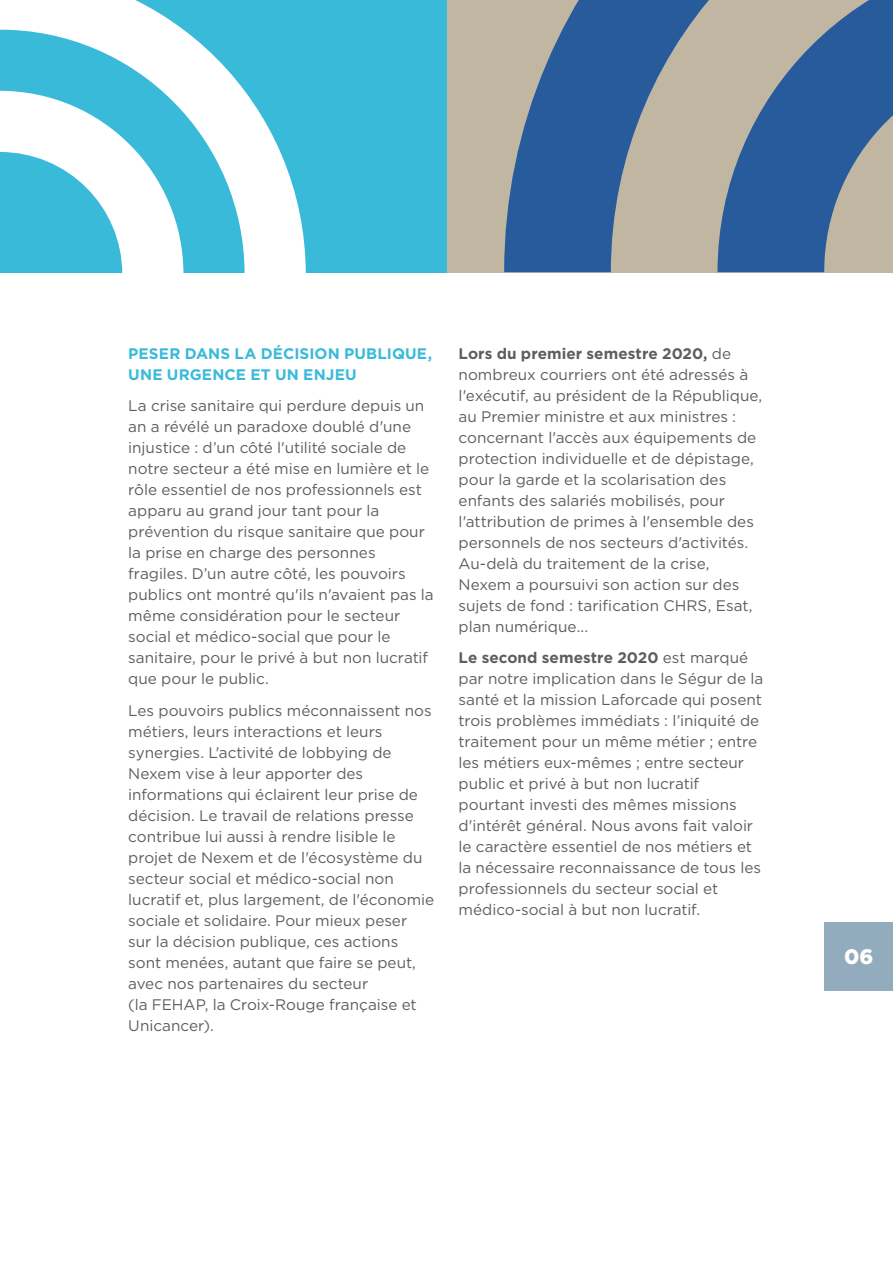
<style>
.page{position:relative;width:893px;height:1263px;background:#fff}
.page>*{position:absolute;margin:0;border:0;box-sizing:border-box;transform-origin:0 0}
.t1{font:900 21px "Gotham";color:#fff}
.t2{font:15.3px/21px "Gotham";color:#5f5e5e}
.t3{font:700 15.3px/21px "Gotham";letter-spacing:.01em;color:#3abad9}
.s1{font-weight:700}
</style>
<div class="page">
<div style="left:0;top:0;width:893px;height:272px;background:#c1b6a2"></div>
<div style="left:0;top:0;width:446px;height:272px;background:#3abad9"></div>
<svg style="left:504px;top:0;width:205px;height:272px;fill:#275b9b"></svg>
<svg style="left:717px;top:0;width:176px;height:272px;fill:#275b9b"></svg>
<svg style="left:0;top:0;width:306px;height:273px"></svg>
<svg style="left:0;top:91px;width:183px;height:182px"></svg>
<div style="left:824px;top:922px;width:69px;height:69px;background:#92acbe"></div>
<p class="t3" style="left:128px;top:342px;width:305px">PESER DANS LA DÉCISION PUBLIQUE,<br>UNE URGENCE ET UN ENJEU</p>
<p class="t2" style="left:128px;top:395px;width:307px">La crise sanitaire qui perdure depuis un an a révélé un paradoxe doublé d'une injustice : d’un côté l'utilité sociale de notre secteur a été mise en lumière et le rôle essentiel de nos professionnels est apparu au grand jour tant pour la prévention du risque sanitaire que pour la prise en charge des personnes fragiles. D’un autre côté, les pouvoirs publics ont montré qu'ils n'avaient pas la même considération pour le secteur social et médico-social que pour le sanitaire, pour le privé à but non lucratif que pour le public.</p>
<p class="t2" style="left:128px;top:699px;width:308px">Les pouvoirs publics méconnaissent nos métiers, leurs interactions et leurs synergies. L'activité de lobbying de Nexem vise à leur apporter des informations qui éclairent leur prise de décision. Le travail de relations presse contribue lui aussi à rendre lisible le projet de Nexem et de l'écosystème du secteur social et médico-social non lucratif et, plus largement, de l'économie sociale et solidaire. Pour mieux peser<br>sur la décision publique, ces actions sont menées, autant que faire se peut, avec nos partenaires du secteur<br>(la FEHAP, la Croix-Rouge française et Unicancer).</p>
<p class="t2" style="left:459px;top:342px;width:305px"><span class="s1">Lors du premier semestre 2020,</span> de nombreux courriers ont été adressés à l'exécutif, au président de la République, au Premier ministre et aux ministres : concernant l'accès aux équipements de protection individuelle et de dépistage, pour la garde et la scolarisation des enfants des salariés mobilisés, pour l'attribution de primes à l'ensemble des personnels de nos secteurs d'activités.<br>Au-delà du traitement de la crise, Nexem a poursuivi son action sur des sujets de fond : tarification CHRS, Esat, plan numérique...</p>
<p class="t2" style="left:459px;top:647px;width:306px"><span class="s1">Le second semestre 2020</span> est marqué par notre implication dans le Ségur de la santé et la mission Laforcade qui posent trois problèmes immédiats : l’iniquité de traitement pour un même métier ; entre les métiers eux-mêmes ; entre secteur public et privé à but non lucratif pourtant investi des mêmes missions d'intérêt général. Nous avons fait valoir le caractère essentiel de nos métiers et la nécessaire reconnaissance de tous les professionnels du secteur social et médico-social à but non lucratif.</p>
<h1 class="t1" style="left:844px;top:945px;width:31px">06</h1>
</div>
